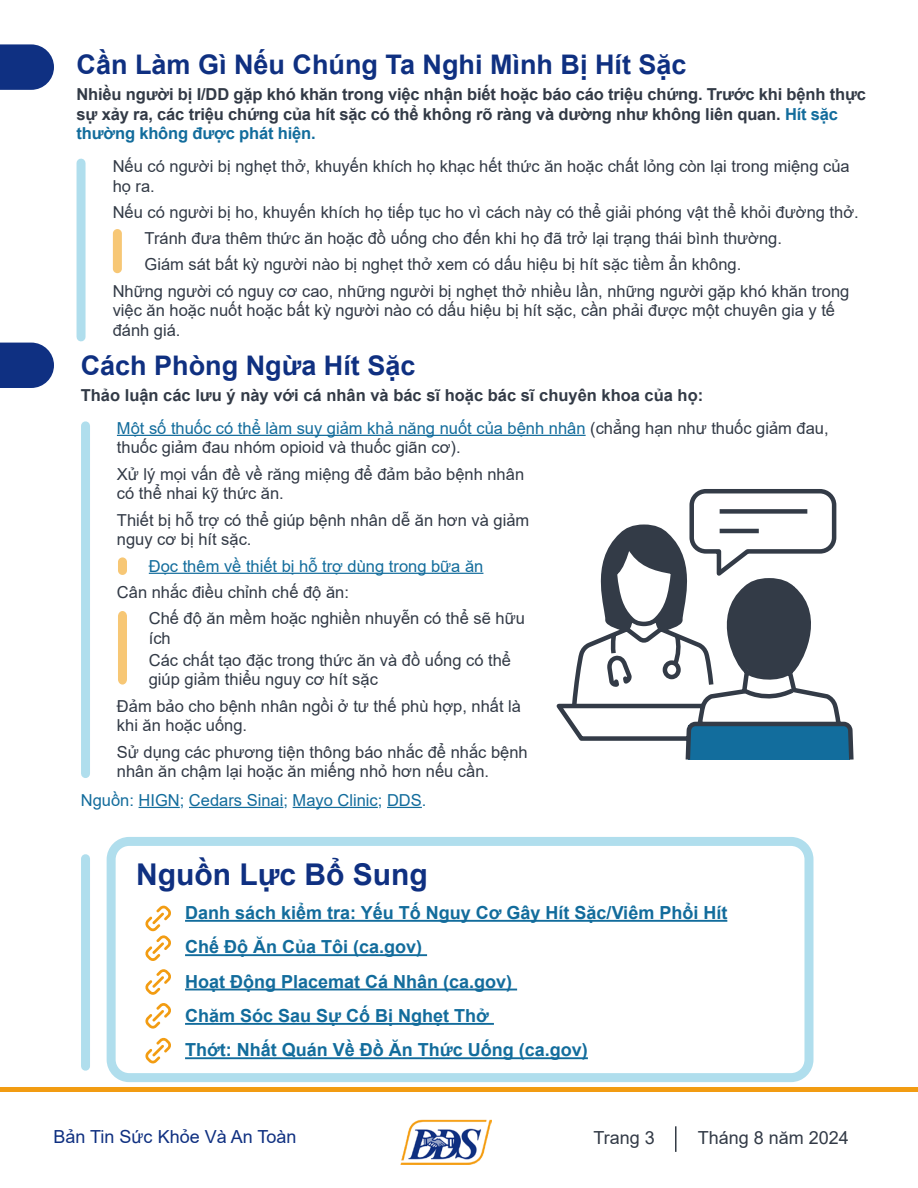
<style>
.page{position:relative;width:918px;height:1188px;background:#fff}
.page>*{position:absolute;margin:0;border:0;box-sizing:border-box;transform-origin:0 0}
.t1{font:700 30px "Arial";color:#0f3081}
.t2{font:700 27px "Arial";color:#0f3081}
.t3{font:700 18px "Arial";color:#126c9c}
.t4{font:18px "Arial";color:#0f3081}
.t5{font:18px "Arial";color:#323a46}
.t6{font:16.5px/19.8px "Arial";color:#323a46}
.t7{font:700 16.5px/19.8px "Arial";letter-spacing:-.01em;color:#323a46}
.t8{font:16.5px "Arial";color:#126c9c}
.s1{color:#126c9c}
</style>
<div class="page">
<hr style="left:675px;top:1126px;width:2px;height:26px;background:#333b45">
<div style="left:0;top:1087px;width:918px;height:5px;background:#f29c12"></div>
<svg style="left:145px;top:906px;width:26px;height:55px"></svg>
<svg style="left:145px;top:969px;width:26px;height:26px"></svg>
<svg style="left:145px;top:1003px;width:26px;height:26px"></svg>
<svg style="left:145px;top:1038px;width:26px;height:25px"></svg>
<hr style="left:185px;top:920px;width:542px;height:2px;background:#126c9c">
<hr style="left:185px;top:954px;width:242px;height:2px;background:#126c9c">
<hr style="left:185px;top:989px;width:332px;height:1px;background:#126c9c">
<hr style="left:185px;top:1023px;width:309px;height:2px;background:#126c9c">
<hr style="left:185px;top:1057px;width:403px;height:2px;background:#126c9c">
<hr style="left:117px;top:435px;width:469px;height:1px;background:#126c9c">
<hr style="left:149px;top:573px;width:334px;height:1px;background:#126c9c">
<hr style="left:139px;top:807px;width:41px;height:1px;background:#126c9c">
<hr style="left:189px;top:807px;width:94px;height:1px;background:#126c9c">
<hr style="left:293px;top:807px;width:85px;height:1px;background:#126c9c">
<hr style="left:387px;top:807px;width:35px;height:1px;background:#126c9c">
<svg style="left:0;top:44px;width:54px;height:46px;background:#27458e"></svg>
<svg style="left:0;top:343px;width:54px;height:45px;background:#24428d"></svg>
<svg style="left:557px;top:703px;width:297px;height:57px"></svg>
<svg style="left:569px;top:489px;width:270px;height:220px"></svg>
<div style="left:77px;top:163px;width:9px;height:174px;background:#b0deed"></div>
<div style="left:113px;top:229px;width:9px;height:44px;background:#f7c775;border-radius:4px"></div>
<div style="left:81px;top:426px;width:9px;height:348px;background:#b0deed"></div>
<div style="left:118px;top:557px;width:9px;height:18px;background:#f7c775;border-radius:4px"></div>
<svg style="left:118px;top:611px;width:9px;height:74px"></svg>
<div style="left:81px;top:859px;width:9px;height:207px;background:#b0deed"></div>
<div style="left:107px;top:837px;width:706px;height:245px;border:9px solid #b0deed;border-radius:18px"></div>
<img style="left:401px;top:1119px;width:90px;height:45px">
<h2 class="t2" style="left:77px;top:46px;width:612px">Cần Làm Gì Nếu Chúng Ta Nghi Mình Bị Hít Sặc</h2>
<p class="t7" style="left:77px;top:85px;width:791px">Nhiều người bị I/DD gặp khó khăn trong việc nhận biết hoặc báo cáo triệu chứng. Trước khi bệnh thực sự xảy ra, các triệu chứng của hít sặc có thể không rõ ràng và dường như không liên quan. <span class="s1">Hít sặc thường không được phát hiện.</span></p>
<p class="t6" style="left:113px;top:156px;width:739px">Nếu có người bị nghẹt thở, khuyến khích họ khạc hết thức ăn hoặc chất lỏng còn lại trong miệng của họ ra.</p>
<p class="t6" style="left:113px;top:202px;width:748px">Nếu có người bị ho, khuyến khích họ tiếp tục ho vì cách này có thể giải phóng vật thể khỏi đường thở.</p>
<p class="t6" style="left:145px;top:228px;width:639px">Tránh đưa thêm thức ăn hoặc đồ uống cho đến khi họ đã trở lại trạng thái bình thường.</p>
<p class="t6" style="left:145px;top:255px;width:598px">Giám sát bất kỳ người nào bị nghẹt thở xem có dấu hiệu bị hít sặc tiềm ẩn không.</p>
<p class="t6" style="left:113px;top:281px;width:738px">Những người có nguy cơ cao, những người bị nghẹt thở nhiều lần, những người gặp khó khăn trong việc ăn hoặc nuốt hoặc bất kỳ người nào có dấu hiệu bị hít sặc, cần phải được một chuyên gia y tế đánh giá.</p>
<h2 class="t2" style="left:81px;top:348px;width:336px">Cách Phòng Ngừa Hít Sặc</h2>
<h3 class="t7" style="left:81px;top:386px;width:624px">Thảo luận các lưu ý này với cá nhân và bác sĩ hoặc bác sĩ chuyên khoa của họ:</h3>
<p class="t6" style="left:117px;top:418px;width:713px"><span class="s1">Một số thuốc có thể làm suy giảm khả năng nuốt của bệnh nhân</span> (chẳng hạn như thuốc giảm đau, thuốc giảm đau nhóm opioid và thuốc giãn cơ).</p>
<p class="t6" style="left:117px;top:464px;width:409px">Xử lý mọi vấn đề về răng miệng để đảm bảo bệnh nhân có thể nhai kỹ thức ăn.</p>
<p class="t6" style="left:117px;top:510px;width:414px">Thiết bị hỗ trợ có thể giúp bệnh nhân dễ ăn hơn và giảm nguy cơ bị hít sặc.</p>
<p class="t8" style="left:149px;top:554px;width:336px">Đọc thêm về thiết bị hỗ trợ dùng trong bữa ăn</p>
<p class="t6" style="left:117px;top:582px;width:234px">Cân nhắc điều chỉnh chế độ ăn:</p>
<p class="t6" style="left:149px;top:608px;width:378px">Chế độ ăn mềm hoặc nghiền nhuyễn có thể sẽ hữu ích</p>
<p class="t6" style="left:149px;top:650px;width:364px">Các chất tạo đặc trong thức ăn và đồ uống có thể giúp giảm thiểu nguy cơ hít sặc</p>
<p class="t6" style="left:117px;top:696px;width:406px">Đảm bảo cho bệnh nhân ngồi ở tư thế phù hợp, nhất là khi ăn hoặc uống.</p>
<p class="t6" style="left:117px;top:742px;width:412px">Sử dụng các phương tiện thông báo nhắc để nhắc bệnh nhân ăn chậm lại hoặc ăn miếng nhỏ hơn nếu cần.</p>
<p class="t8" style="left:81px;top:789px;width:347px">Nguồn: HIGN; Cedars Sinai; Mayo Clinic; DDS.</p>
<h2 class="t1" style="left:136px;top:854px;width:293px">Nguồn Lực Bổ Sung</h2>
<p class="t3" style="left:185px;top:901px;width:544px">Danh sách kiểm tra: Yếu Tố Nguy Cơ Gây Hít Sặc/Viêm Phổi Hít</p>
<p class="t3" style="left:185px;top:935px;width:239px">Chế Độ Ăn Của Tôi (ca.gov)</p>
<p class="t3" style="left:185px;top:969px;width:329px">Hoạt Động Placemat Cá Nhân (ca.gov)</p>
<p class="t3" style="left:185px;top:1004px;width:305px">Chăm Sóc Sau Sự Cố Bị Nghẹt Thở</p>
<p class="t3" style="left:185px;top:1038px;width:404px">Thớt: Nhất Quán Về Đồ Ăn Thức Uống (ca.gov)</p>
<p class="t4" style="left:54px;top:1124px;width:244px">Bản Tin Sức Khỏe Và An Toàn</p>
<p class="t5" style="left:698px;top:1125px;width:153px">Tháng 8 năm 2024</p>
<p class="t5" style="left:594px;top:1126px;width:63px">Trang 3</p>
</div>
